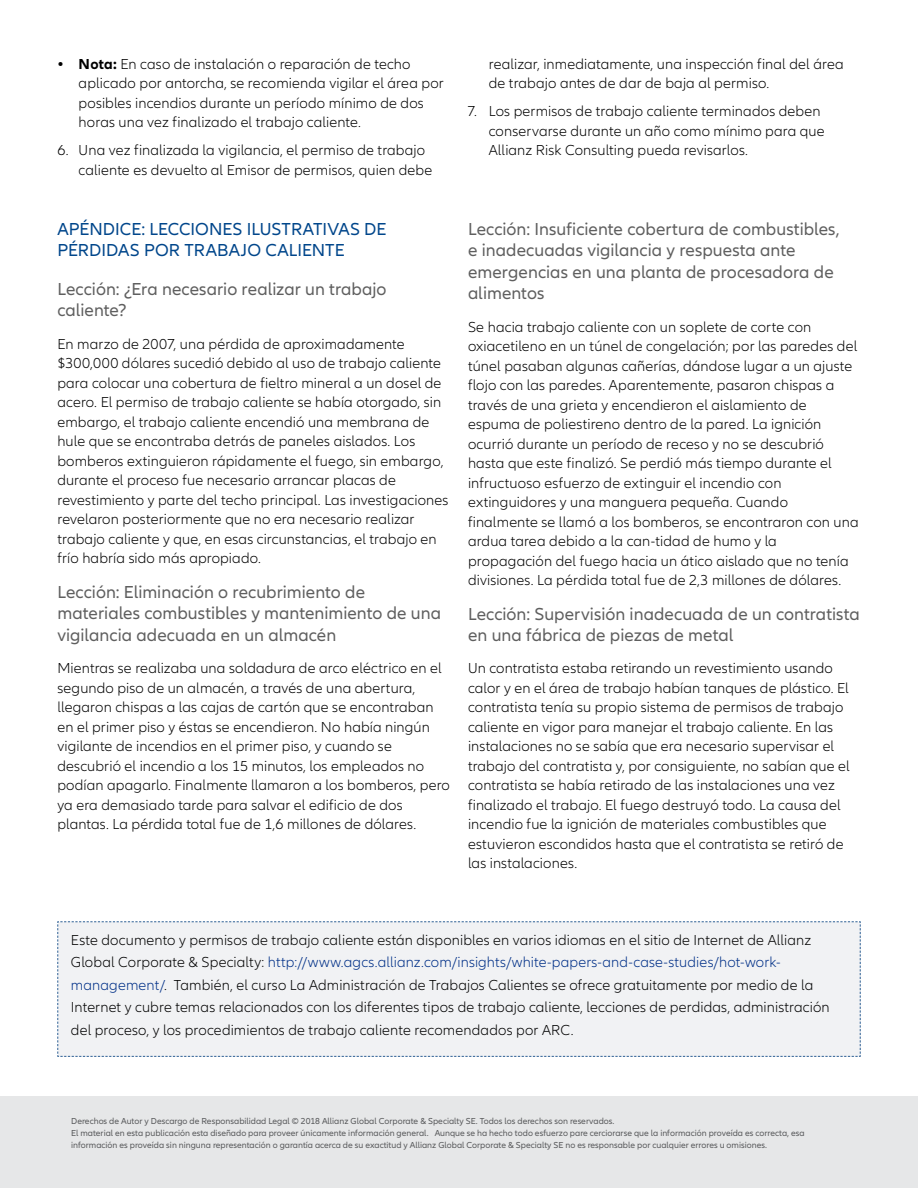
<style>
.page{position:relative;width:918px;height:1188px;background:#fff}
.page>*{position:absolute;margin:0;border:0;box-sizing:border-box;transform-origin:0 0}
.t1{font:18px/21.6px "Allianz Neo";letter-spacing:.005em;color:#5f5f5f}
.t2{font:18px/21.6px "Allianz Neo";letter-spacing:.005em;color:#00468b}
.t3{font:300 15px/19.5px "Allianz Neo";letter-spacing:.01em;color:#000}
.t4{font:9px/12px "Allianz Neo";color:#58595b}
.s1{font-weight:700}
.s2{color:#002f87}
</style>
<div class="page">
<div style="left:0;top:1096px;width:918px;height:92px;background:#e6e7e8"></div>
<div style="left:57px;top:921px;width:804px;height:136px;background:#f1f2f4"></div>
<p class="t3" style="left:79px;top:55px;width:367px;text-indent:-21px"><span class="s1">• Nota:</span> En caso de instalación o reparación de techo aplicado por antorcha, se recomienda vigilar el área por posibles incendios durante un período mínimo de dos horas una vez finalizado el trabajo caliente.</p>
<p class="t3" style="left:79px;top:141px;width:355px;text-indent:-21px">6. Una vez finalizada la vigilancia, el permiso de trabajo caliente es devuelto al Emisor de permisos, quien debe</p>
<p class="t2" style="left:57px;top:218px;width:331px">APÉNDICE: LECCIONES ILUSTRATIVAS DE<br>PÉRDIDAS POR TRABAJO CALIENTE</p>
<p class="t1" style="left:57px;top:279px;width:331px">Lección: ¿Era necesario realizar un trabajo caliente?</p>
<p class="t3" style="left:57px;top:334px;width:393px">En marzo de 2007, una pérdida de aproximadamente $300,000 dólares sucedió debido al uso de trabajo caliente para colocar una cobertura de fieltro mineral a un dosel de acero. El permiso de trabajo caliente se había otorgado, sin embargo, el trabajo caliente encendió una membrana de hule que se encontraba detrás de paneles aislados. Los bomberos extinguieron rápidamente el fuego, sin embargo, durante el proceso fue necesario arrancar placas de revestimiento y parte del techo principal. Las investigaciones revelaron posteriormente que no era necesario realizar trabajo caliente y que, en esas circunstancias, el trabajo en frío habría sido más apropiado.</p>
<p class="t1" style="left:57px;top:581px;width:385px">Lección: Eliminación o recubrimiento de materiales combustibles y mantenimiento de una vigilancia adecuada en un almacén</p>
<p class="t3" style="left:57px;top:659px;width:394px">Mientras se realizaba una soldadura de arco eléctrico en el segundo piso de un almacén, a través de una abertura, llegaron chispas a las cajas de cartón que se encontraban en el primer piso y éstas se encendieron. No había ningún vigilante de incendios en el primer piso, y cuando se descubrió el incendio a los 15 minutos, los empleados no podían apagarlo. Finalmente llamaron a los bomberos, pero ya era demasiado tarde para salvar el edificio de dos plantas. La pérdida total fue de 1,6 millones de dólares.</p>
<p class="t3" style="left:489px;top:55px;width:357px">realizar, inmediatamente, una inspección final del área de trabajo antes de dar de baja al permiso.</p>
<p class="t3" style="left:489px;top:102px;width:338px;text-indent:-21px">7. Los permisos de trabajo caliente terminados deben conservarse durante un año como mínimo para que<br>Allianz Risk Consulting pueda revisarlos.</p>
<p class="t1" style="left:468px;top:218px;width:373px">Lección: Insuficiente cobertura de combustibles, e inadecuadas vigilancia y respuesta ante emergencias en una planta de procesadora de alimentos</p>
<p class="t3" style="left:468px;top:317px;width:392px">Se hacia trabajo caliente con un soplete de corte con oxiacetileno en un túnel de congelación; por las paredes del túnel pasaban algunas cañerías, dándose lugar a un ajuste flojo con las paredes. Aparentemente, pasaron chispas a través de una grieta y encendieron el aislamiento de espuma de poliestireno dentro de la pared. La ignición ocurrió durante un período de receso y no se descubrió hasta que este finalizó. Se perdió más tiempo durante el infructuoso esfuerzo de extinguir el incendio con extinguidores y una manguera pequeña. Cuando finalmente se llamó a los bomberos, se encontraron con una ardua tarea debido a la can-tidad de humo y la propagación del fuego hacia un ático aislado que no tenía divisiones. La pérdida total fue de 2,3 millones de dólares.</p>
<p class="t1" style="left:468px;top:603px;width:393px">Lección: Supervisión inadecuada de un contratista en una fábrica de piezas de metal</p>
<p class="t3" style="left:468px;top:659px;width:383px">Un contratista estaba retirando un revestimiento usando calor y en el área de trabajo habían tanques de plástico. El contratista tenía su propio sistema de permisos de trabajo caliente en vigor para manejar el trabajo caliente. En las instalaciones no se sabía que era necesario supervisar el trabajo del contratista y, por consiguiente, no sabían que el contratista se había retirado de las instalaciones una vez finalizado el trabajo. El fuego destruyó todo. La causa del incendio fue la ignición de materiales combustibles que estuvieron escondidos hasta que el contratista se retiró de las instalaciones.</p>
<p class="t3" style="left:71px;top:929px;width:760px;line-height:22.5px">Este documento y permisos de trabajo caliente están disponibles en varios idiomas en el sitio de Internet de Allianz Global Corporate &amp; Specialty: <span class="s2">http://www.agcs.allianz.com/insights/white-papers-and-case-studies/hot-work&shy;management/</span>. También, el curso La Administración de Trabajos Calientes se ofrece gratuitamente por medio de la Internet y cubre temas relacionados con los diferentes tipos de trabajo caliente, lecciones de perdidas, administración del proceso, y los procedimientos de trabajo caliente recomendados por ARC.</p>
<p class="t4" style="left:71px;top:1116px;width:735px">Derechos de Autor y Descargo de Responsabilidad Legal © 2018 Allianz Global Corporate &amp; Specialty SE. Todos los derechos son reservados.<br>El material en esta publicación esta diseñado para proveer únicamente información general. Aunque se ha hecho todo esfuerzo pare cerciorarse que la información proveída es correcta, esa información es proveída sin ninguna representación o garantía acerca de su exactitud y Allianz Global Corporate &amp; Specialty SE no es responsable por cualquier errores u omisiones.</p>
</div>
